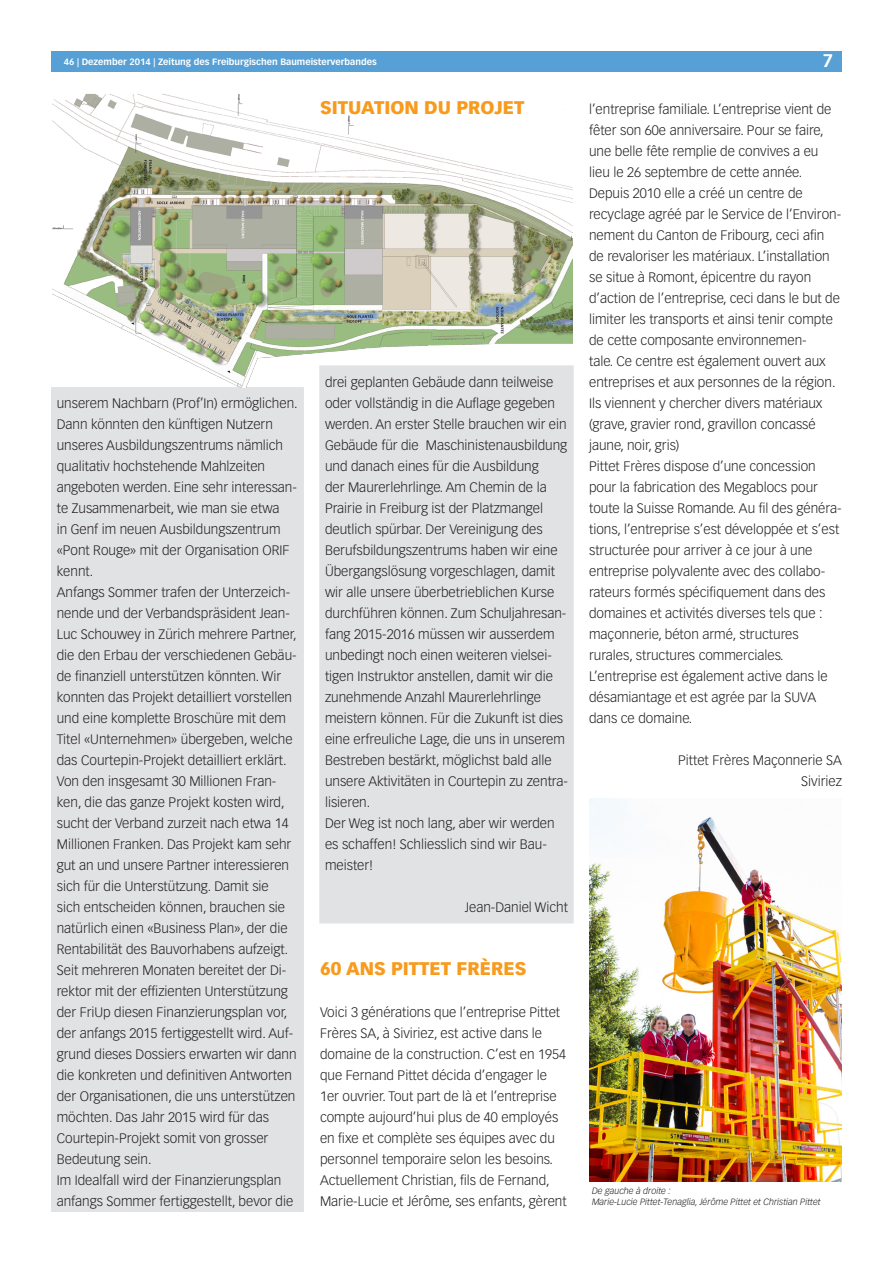
<style>
.page{position:relative;width:893px;height:1263px;background:#fff}
.page>*{position:absolute;margin:0;border:0;box-sizing:border-box;transform-origin:0 0}
.t1{font:900 18px "Vectora LH";color:#f89a1c}
.t2{font:700 18px "Vectora LH";color:#fff}
.t3{font:300 13.5px/21px "Vectora LH";color:#231f20}
.t4{font:italic 300 9px/10.8px "Vectora LH";color:#231f20}
.t5{font:700 9px "Vectora LH";color:#fff}
</style>
<div class="page">
<div style="left:51px;top:51px;width:791px;height:21px;background:#56a0d5"></div>
<div style="left:52px;top:388px;width:251px;height:823px;background:#e1e2e4"></div>
<div style="left:51px;top:387px;width:253px;height:825px;border:2px solid #e1e2e4"></div>
<div style="left:320px;top:366px;width:253px;height:557px;background:#e1e2e4"></div>
<div style="left:319px;top:365px;width:255px;height:558px;border:2px solid #e1e2e4"></div>
<img style="left:52px;top:93px;width:521px;height:294px">
<img style="left:589px;top:798px;width:253px;height:383px">
<p class="t5" style="left:64px;top:56px;width:314px">46 | Dezember 2014 | Zeitung des Freiburgischen Baumeisterverbandes</p>
<h1 class="t2" style="left:823px;top:50px;width:12px">7</h1>
<p class="t3" style="left:57px;top:393px;width:242px">unserem Nachbarn (Prof’In) ermöglichen.<br>Dann könnten den künftigen Nutzern unseres Ausbildungszentrums nämlich qualitativ hochstehende Mahlzeiten angeboten werden. Eine sehr interessan&shy;te Zusammenarbeit, wie man sie etwa<br>in Genf im neuen Ausbildungszentrum «Pont Rouge» mit der Organisation ORIF kennt.<br>Anfangs Sommer trafen der Unterzeich&shy;nende und der Verbandspräsident Jean-Luc Schouwey in Zürich mehrere Partner, die den Erbau der verschiedenen Gebäu&shy;de finanziell unterstützen könnten. Wir konnten das Projekt detailliert vorstellen und eine komplette Broschüre mit dem Titel «Unternehmen» übergeben, welche das Courtepin-Projekt detailliert erklärt.<br>Von den insgesamt 30 Millionen Fran&shy;ken, die das ganze Projekt kosten wird, sucht der Verband zurzeit nach etwa 14<br>Millionen Franken. Das Projekt kam sehr gut an und unsere Partner interessieren sich für die Unterstützung. Damit sie<br>sich entscheiden können, brauchen sie natürlich einen «Business Plan», der die Rentabilität des Bauvorhabens aufzeigt.<br>Seit mehreren Monaten bereitet der Di&shy;rektor mit der effizienten Unterstützung der FriUp diesen Finanzierungsplan vor, der anfangs 2015 fertiggestellt wird. Auf&shy;grund dieses Dossiers erwarten wir dann die konkreten und definitiven Antworten der Organisationen, die uns unterstützen möchten. Das Jahr 2015 wird für das Courtepin-Projekt somit von grosser Bedeutung sein.<br>Im Idealfall wird der Finanzierungsplan anfangs Sommer fertiggestellt, bevor die</p>
<h1 class="t1" style="left:320px;top:96px;width:53px">SITUATIO</h1>
<h1 class="t1" style="left:404px;top:96px;width:66px">N DU PRO</h1>
<h1 class="t1" style="left:494px;top:96px;width:20px">JET</h1>
<p class="t3" style="left:589px;top:99px;width:254px">l’entreprise familiale. L’entreprise vient de fêter son 60e anniversaire. Pour se faire, une belle fête remplie de convives a eu lieu le 26 septembre de cette année.<br>Depuis 2010 elle a créé un centre de recyclage agréé par le Service de l’Environ&shy;nement du Canton de Fribourg, ceci afin de revaloriser les matériaux. L’installation se situe à Romont, épicentre du rayon d’action de l’entreprise, ceci dans le but de limiter les transports et ainsi tenir compte de cette composante environnemen-<br>tale. Ce centre est également ouvert aux entreprises et aux personnes de la région.<br>Ils viennent y chercher divers matériaux (grave, gravier rond, gravillon concassé jaune, noir, gris)<br>Pittet Frères dispose d’une concession pour la fabrication des Megablocs pour toute la Suisse Romande. Au fil des généra&shy;tions, l’entreprise s’est développée et s’est structurée pour arriver à ce jour à une entreprise polyvalente avec des collabo&shy;rateurs formés spécifiquement dans des domaines et activités diverses tels que : maçonnerie, béton armé, structures rurales, structures commerciales.<br>L’entreprise est également active dans le désamiantage et est agrée par la SUVA dans ce domaine.</p>
<p class="t3" style="left:678px;top:750px;width:165px;text-align:right">Pittet Frères Maçonnerie SA<br>Siviriez</p>
<p class="t3" style="left:325px;top:372px;width:244px">drei geplanten Gebäude dann teilweise oder vollständig in die Auflage gegeben werden. An erster Stelle brauchen wir ein Gebäude für die Maschinistenausbildung und danach eines für die Ausbildung<br>der Maurerlehrlinge. Am Chemin de la Prairie in Freiburg ist der Platzmangel deutlich spürbar. Der Vereinigung des Berufsbildungszentrums haben wir eine Übergangslösung vorgeschlagen, damit wir alle unsere überbetrieblichen Kurse durchführen können. Zum Schuljahresan&shy;fang 2015-2016 müssen wir ausserdem unbedingt noch einen weiteren vielsei&shy;tigen Instruktor anstellen, damit wir die zunehmende Anzahl Maurerlehrlinge meistern können. Für die Zukunft ist dies eine erfreuliche Lage, die uns in unserem Bestreben bestärkt, möglichst bald alle unsere Aktivitäten in Courtepin zu zentra&shy;lisieren.<br>Der Weg ist noch lang, aber wir werden es schaffen! Schliesslich sind wir Bau&shy;meister!</p>
<p class="t3" style="left:465px;top:897px;width:105px">Jean-Daniel Wicht</p>
<h1 class="t1" style="left:320px;top:957px;width:94px">60 ANS PITTET</h1>
<h1 class="t1" style="left:456px;top:957px;width:47px">FRÈRES</h1>
<p class="t3" style="left:320px;top:1002px;width:248px">Voici 3 générations que l’entreprise Pittet Frères SA, à Siviriez, est active dans le domaine de la construction. C’est en 1954 que Fernand Pittet décida d’engager le 1er ouvrier. Tout part de là et l’entreprise compte aujourd’hui plus de 40 employés en fixe et complète ses équipes avec du personnel temporaire selon les besoins.<br>Actuellement Christian, fils de Fernand, Marie-Lucie et Jérôme, ses enfants, gèrent</p>
<p class="t4" style="left:592px;top:1185px;width:230px">De gauche à droite :<br>Marie-Lucie Pittet-Tenaglia, Jérôme Pittet et Christian Pittet</p>
</div>
